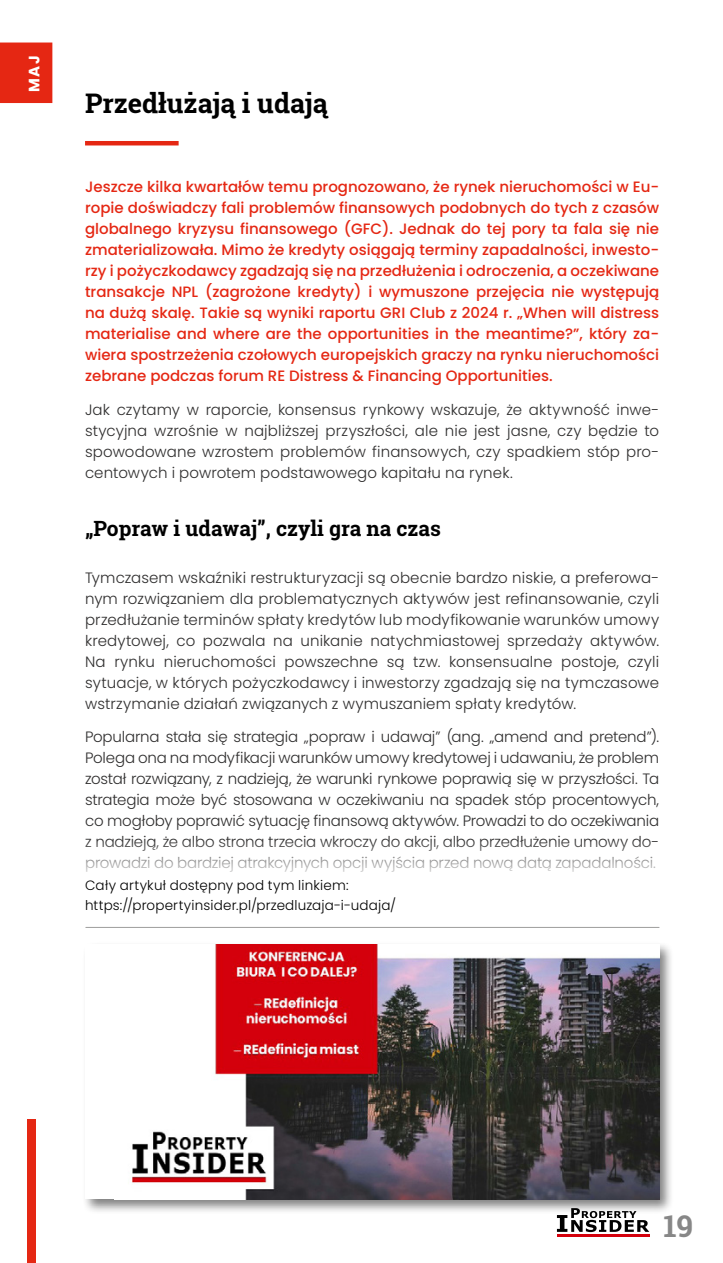
<style>
.page{position:relative;width:723px;height:1263px;background:#fff}
.page>*{position:absolute;margin:0;border:0;box-sizing:border-box;transform-origin:0 0}
.t1{font:700 30px "Roboto Slab";color:#878787}
.t2{font:700 27px "Roboto Slab";color:#000}
.t3{font:700 21px "Roboto Slab";color:#000}
.t4{font:300 15px/21px "Poppins";color:#2f2e2e;text-align:justify}
.t5{font:500 15px/21px "Poppins";color:#e52713;text-align:justify}
.t6{font:700 15px "Poppins";color:#fff}
.t7{font:300 13.5px/19.5px "Poppins";letter-spacing:.015em;color:#000}
</style>
<div class="page">
<div style="left:0;top:43px;width:52px;height:60px;background:#e52713"></div>
<hr style="left:85px;top:141px;width:94px;height:4px;background:#e52713">
<div style="left:82px;top:941px;width:593px;height:273px;background:#000;opacity:.5"></div>
<div style="left:85px;top:944px;width:574px;height:255px;background:#fff"></div>
<img style="left:131px;top:944px;width:528px;height:255px">
<hr style="left:86px;top:927px;width:573px;height:1px;background:#9d9d9c">
<svg style="left:557px;top:1208px;width:92px;height:24px"></svg>
<hr style="left:557px;top:1234px;width:92px;height:3px;background:#d4000c">
<div style="left:28px;top:1119px;width:8px;height:144px;background:#e52713"></div>
<p class="t6" style="left:25px;top:92px;width:38px;rotate:-90deg">MAJ</p>
<h2 class="t2" style="left:85px;top:85px;width:244px">Przedłużają i udają</h2>
<p class="t5" style="left:85px;top:177px;width:576px">Jeszcze kilka kwartałów temu prognozowano, że rynek nieruchomości w Eu&shy;ropie doświadczy fali problemów finansowych podobnych do tych z czasów globalnego kryzysu finansowego (GFC). Jednak do tej pory ta fala się nie zmaterializowała. Mimo że kredyty osiągają terminy zapadalności, inwesto&shy;rzy i pożyczkodawcy zgadzają się na przedłużenia i odroczenia, a oczekiwane transakcje NPL (zagrożone kredyty) i wymuszone przejęcia nie występują na dużą skalę. Takie są wyniki raportu GRI Club z 2024 r. „When will distress materialise and where are the opportunities in the meantime?”, który za&shy;wiera spostrzeżenia czołowych europejskich graczy na rynku nieruchomości zebrane podczas forum RE Distress &amp; Financing Opportunities.</p>
<p class="t4" style="left:85px;top:399px;width:576px">Jak czytamy w raporcie, konsensus rynkowy wskazuje, że aktywność inwe&shy;stycyjna wzrośnie w najbliższej przyszłości, ale nie jest jasne, czy będzie to spowodowane wzrostem problemów finansowych, czy spadkiem stóp pro&shy;centowych i powrotem podstawowego kapitału na rynek.</p>
<h3 class="t3" style="left:85px;top:514px;width:357px">„Popraw i udawaj”, czyli gra na czas</h3>
<p class="t4" style="left:85px;top:567px;width:576px">Tymczasem wskaźniki restrukturyzacji są obecnie bardzo niskie, a preferowa&shy;nym rozwiązaniem dla problematycznych aktywów jest refinansowanie, czyli przedłużanie terminów spłaty kredytów lub modyfikowanie warunków umowy kredytowej, co pozwala na unikanie natychmiastowej sprzedaży aktywów.<br>Na rynku nieruchomości powszechne są tzw. konsensualne postoje, czyli sytuacje, w których pożyczkodawcy i inwestorzy zgadzają się na tymczasowe wstrzymanie działań związanych z wymuszaniem spłaty kredytów.</p>
<p class="t4" style="left:85px;top:727px;width:576px">Popularna stała się strategia „popraw i udawaj” (ang. „amend and pretend”).<br>Polega ona na modyfikacji warunków umowy kredytowej i udawaniu, że problem został rozwiązany, z nadzieją, że warunki rynkowe poprawią się w przyszłości. Ta strategia może być stosowana w oczekiwaniu na spadek stóp procentowych, co mogłoby poprawić sytuację finansową aktywów. Prowadzi to do oczekiwania z nadzieją, że albo strona trzecia wkroczy do akcji, albo przedłużenie umowy do&shy;prowadzi do bardziej atrakcyjnych opcji wyjścia przed nową datą zapadalności.</p>
<p class="t7" style="left:85px;top:876px;width:313px">Cały artykuł dostępny pod tym linkiem: https://propertyinsider.pl/przedluzaja-i-udaja/</p>
<h1 class="t1" style="left:663px;top:1206px;width:31px">19</h1>
</div>
